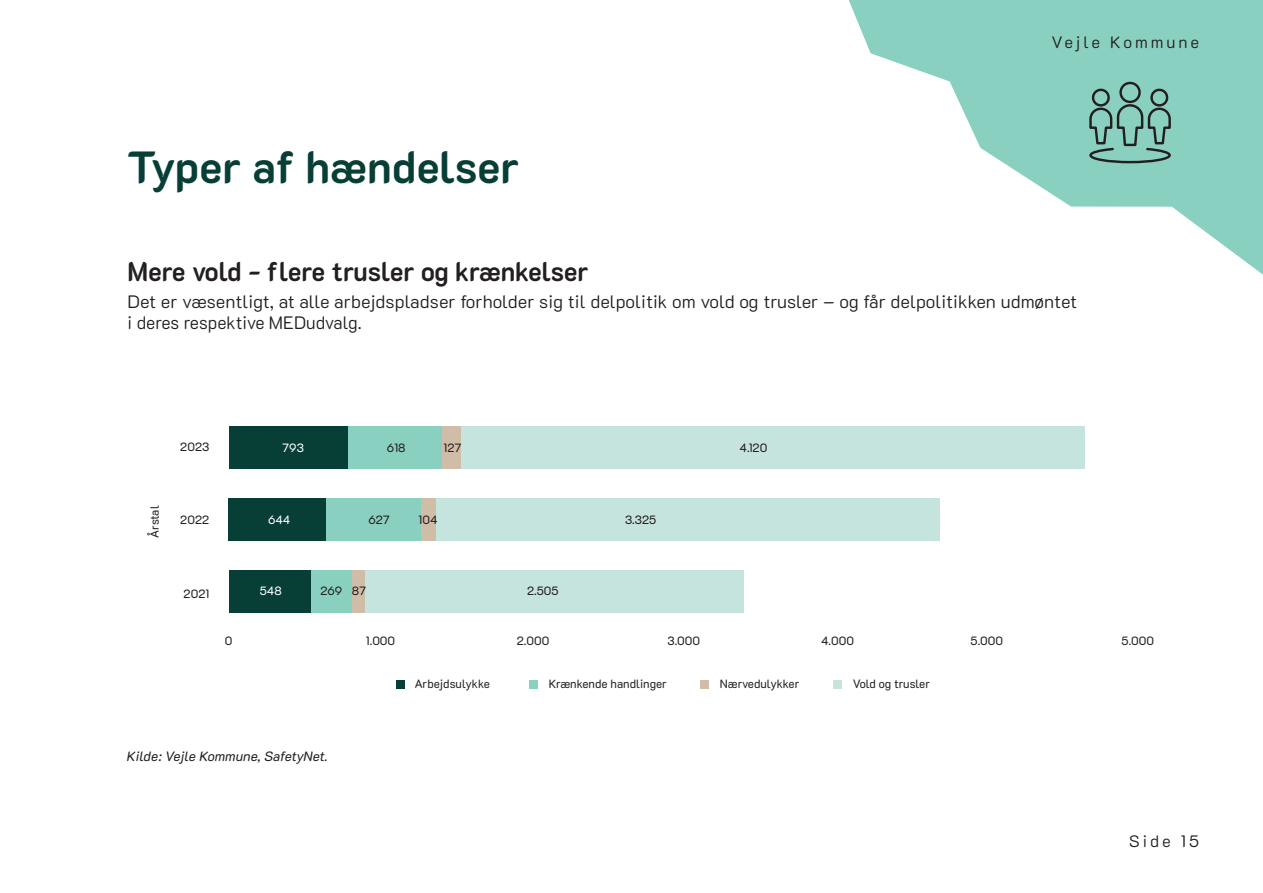
<style>
.page{position:relative;width:1263px;height:893px;background:#fff}
.page>*{position:absolute;margin:0;border:0;box-sizing:border-box;transform-origin:0 0}
.t1{font:700 45px "K2 D";color:#073f37}
.t2{font:700 27px "K2 D";color:#231f20;scale:.95 1}
.t3{font:300 18px/21px "K2 D";color:#231f20}
.t4{font:300 16.5px "K2 D";letter-spacing:.18em;color:#231f20}
.t5{font:italic 13.5px "K2 D";color:#231f20}
.t6{font:12px "K2 D";color:#231f20}
.t7{font:12px "K2 D";color:#fff}
</style>
<div class="page">
<svg style="left:849px;top:0;width:414px;height:275px;fill:#8ad0c0"></svg>
<svg style="left:1088px;top:80px;width:84px;height:85px;background:#74ab9f"></svg>
<div style="left:229px;top:427px;width:120px;height:42px;background:#073f37"></div>
<div style="left:229px;top:498px;width:97px;height:43px;background:#073f37"></div>
<div style="left:229px;top:570px;width:83px;height:43px;background:#073f37"></div>
<div style="left:349px;top:427px;width:93px;height:42px;background:#8ad0c0"></div>
<div style="left:326px;top:498px;width:95px;height:43px;background:#8ad0c0"></div>
<div style="left:312px;top:570px;width:40px;height:43px;background:#8ad0c0"></div>
<div style="left:442px;top:427px;width:20px;height:42px;background:#d0bda8"></div>
<div style="left:421px;top:498px;width:16px;height:43px;background:#d0bda8"></div>
<div style="left:352px;top:570px;width:14px;height:43px;background:#d0bda8"></div>
<div style="left:462px;top:427px;width:623px;height:42px;background:#c4e4dd"></div>
<div style="left:437px;top:498px;width:503px;height:43px;background:#c4e4dd"></div>
<div style="left:366px;top:570px;width:378px;height:43px;background:#c4e4dd"></div>
<div style="left:397px;top:680px;width:8px;height:9px;background:#073f37"></div>
<div style="left:529px;top:680px;width:8px;height:9px;background:#8ad0c0"></div>
<div style="left:700px;top:680px;width:8px;height:9px;background:#d0bda8"></div>
<div style="left:833px;top:680px;width:8px;height:9px;background:#c4e4dd"></div>
<h1 class="t1" style="left:127px;top:141px;width:394px">Typer af hændelser</h1>
<h3 class="t4" style="left:1051px;top:33px;width:149px">Vejle Kommune</h3>
<h2 class="t2" style="left:128px;top:256px;width:487px">Mere vold - flere trusler og krænkelser</h2>
<h3 class="t3" style="left:128px;top:292px;width:951px">Det er væsentligt, at alle arbejdspladser forholder sig til delpolitik om vold og trusler – og får delpolitikken udmøntet i deres respektive MEDudvalg.</h3>
<p class="t6" style="left:148px;top:538px;width:34px;rotate:-90deg">Årstal</p>
<p class="t6" style="left:180px;top:439px;width:31px">2023</p>
<p class="t7" style="left:282px;top:441px;width:23px">793</p>
<p class="t6" style="left:387px;top:441px;width:20px">618</p>
<p class="t6" style="left:444px;top:441px;width:19px">127</p>
<p class="t6" style="left:739px;top:441px;width:29px">4.120</p>
<p class="t6" style="left:180px;top:513px;width:31px">2022</p>
<p class="t7" style="left:268px;top:513px;width:24px">644</p>
<p class="t6" style="left:368px;top:513px;width:23px">627</p>
<p class="t6" style="left:419px;top:513px;width:20px">104</p>
<p class="t6" style="left:625px;top:513px;width:33px">3.325</p>
<p class="t6" style="left:184px;top:586px;width:27px">2021</p>
<p class="t7" style="left:260px;top:584px;width:24px">548</p>
<p class="t6" style="left:320px;top:584px;width:47px">269 87</p>
<p class="t6" style="left:527px;top:584px;width:33px">2.505</p>
<p class="t6" style="left:225px;top:634px;width:9px">0</p>
<p class="t6" style="left:366px;top:634px;width:31px">1.000</p>
<p class="t6" style="left:517px;top:634px;width:34px">2.000</p>
<p class="t6" style="left:667px;top:634px;width:34px">3.000</p>
<p class="t6" style="left:821px;top:634px;width:35px">4.000</p>
<p class="t6" style="left:970px;top:634px;width:34px">5.000</p>
<p class="t6" style="left:1121px;top:634px;width:34px">5.000</p>
<p class="t6" style="left:415px;top:677px;width:77px">Arbejdsulykke</p>
<p class="t6" style="left:549px;top:677px;width:120px">Krænkende handlinger</p>
<p class="t6" style="left:720px;top:677px;width:81px">Nærvedulykker</p>
<p class="t6" style="left:853px;top:677px;width:79px">Vold og trusler</p>
<p class="t5" style="left:127px;top:748px;width:202px">Kilde: Vejle Kommune, SafetyNet.</p>
<h3 class="t4" style="left:1129px;top:832px;width:71px">Side 15</h3>
</div>
